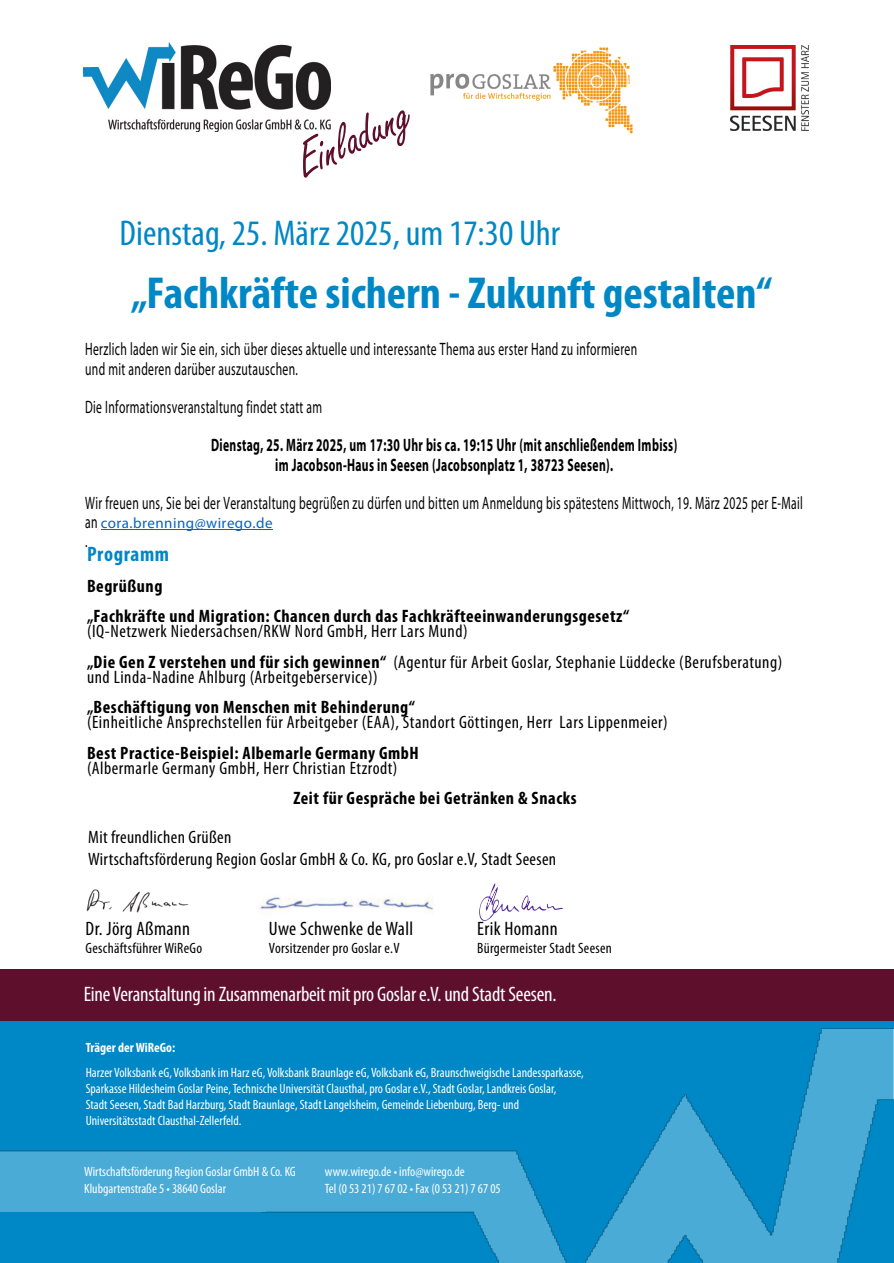
<style>
.page{position:relative;width:894px;height:1263px;background:#fff}
.page>*{position:absolute;margin:0;border:0;box-sizing:border-box;transform-origin:0 0}
.t1{font:52.5px "Freestyle Script";color:#5e0f2b}
.t2{font:700 condensed 45px "Myriad Pro";color:#0087c6}
.t3{font:condensed 36px "Myriad Pro";color:#0087c6}
.t4{font:condensed 21px "Myriad Pro";letter-spacing:-.01em;color:#fff}
.t5{font:700 condensed 21px "Myriad Pro";letter-spacing:.03em;color:#0087c6}
.t6{font:condensed 19.5px "Myriad Pro";letter-spacing:.02em;color:#000}
.t7{font:condensed 18px/30.3px "Myriad Pro";letter-spacing:.03em;color:#000}
.t8{font:18px/19.2px "Myriad Pro";letter-spacing:.03em;color:#000;scale:.65 1}
.t9{font:700 condensed 18px/30.3px "Myriad Pro";letter-spacing:.03em;color:#000}
.t10{font:700 18px/19.2px "Myriad Pro";letter-spacing:.03em;color:#000;text-align:center;scale:.65 1}
.t11{font:condensed 15px "Myriad Pro";letter-spacing:.02em;color:#000}
.t12{font:15px "Myriad Pro";letter-spacing:.03em;color:#0563c1}
.t13{font:condensed 13.5px/16.2px "Myriad Pro";color:#fff}
.t14{font:700 condensed 13.5px "Myriad Pro";color:#fff}
.s1{font-size:18px;color:#000}
.s2{font-weight:700}
</style>
<div class="page">
<img style="left:84px;top:42px;width:246px;height:89px">
<div style="left:0;top:1021px;width:893px;height:242px;background:#0087c6"></div>
<img style="left:0;top:1028px;width:893px;height:235px">
<hr style="left:0;top:1207px;width:266px;height:4px;background:#4aabd7">
<div style="left:0;top:970px;width:893px;height:51px;background:#5e0f2b"></div>
<img style="left:730px;top:45px;width:78px;height:85px">
<img style="left:430px;top:47px;width:203px;height:87px">
<hr style="left:101px;top:529px;width:171px;height:1px;background:#0563c1">
<img style="left:86px;top:889px;width:103px;height:24px">
<img style="left:260px;top:897px;width:173px;height:16px">
<svg style="left:479px;top:883px;width:84px;height:38px"></svg>
<h1 class="t1" style="left:290px;top:146px;width:124px;rotate:-26deg">Einladung</h1>
<h3 class="t3" style="left:119px;top:218px;width:442px">Dienstag, 25. März 2025, um 17:30 Uhr</h3>
<h2 class="t2" style="left:131px;top:274px;width:642px">„Fachkräfte sichern - Zukunft gestalten“</h2>
<h3 class="t8" style="left:85px;top:341px;width:850px">Herzlich laden wir Sie ein, sich über dieses aktuelle und interessante Thema aus erster Hand zu informieren und mit anderen darüber auszutauschen.</h3>
<h3 class="t8" style="left:85px;top:399px;width:366px">Die Informationsveranstaltung findet statt am</h3>
<h3 class="t10" style="left:211px;top:437px;width:718px">Dienstag, 25. März 2025, um 17:30 Uhr bis ca. 19:15 Uhr (mit anschließendem Imbiss) im Jacobson-Haus in Seesen (Jacobsonplatz 1, 38723 Seesen).</h3>
<h3 class="t8" style="left:85px;top:495px;width:1105px">Wir freuen uns, Sie bei der Veranstaltung begrüßen zu dürfen und bitten um Anmeldung bis spätestens Mittwoch, 19. März 2025 per E-Mail</h3>
<p class="t12" style="left:85px;top:517px;width:189px"><span class="s1">an</span> cora.brenning@wirego.de</p>
<h3 class="t8" style="left:85px;top:533px;width:5px">.</h3>
<h3 class="t5" style="left:87px;top:546px;width:84px">Programm</h3>
<h3 class="t9" style="left:87px;top:572px;width:543px">Begrüßung<br>„Fachkräfte und Migration: Chancen durch das Fachkräfteeinwanderungsgesetz“</h3>
<h3 class="t7" style="left:87px;top:618px;width:696px">(IQ-Netzwerk Niedersachsen/RKW Nord GmbH, Herr Lars Mund)<br><span class="s2">„Die Gen Z verstehen und für sich gewinnen“</span> (Agentur für Arbeit Goslar, Stephanie Lüddecke (Berufsberatung)</h3>
<h3 class="t7" style="left:87px;top:663px;width:292px">und Linda-Nadine Ahlburg (Arbeitgeberservice))</h3>
<h3 class="t9" style="left:87px;top:693px;width:329px">„Beschäftigung von Menschen mit Behinderung“</h3>
<h3 class="t7" style="left:87px;top:709px;width:582px">(Einheitliche Ansprechstellen für Arbeitgeber (EAA), Standort Göttingen, Herr Lars Lippenmeier)</h3>
<h3 class="t9" style="left:87px;top:739px;width:333px">Best Practice-Beispiel: Albemarle Germany GmbH</h3>
<h3 class="t7" style="left:87px;top:754px;width:312px">(Albermarle Germany GmbH, Herr Christian Etzrodt)</h3>
<h3 class="t9" style="left:293px;top:784px;width:284px">Zeit für Gespräche bei Getränken &amp; Snacks</h3>
<h3 class="t7" style="left:88px;top:828px;width:469px;line-height:21.6px">Mit freundlichen Grüßen<br>Wirtschaftsförderung Region Goslar GmbH &amp; Co. KG, pro Goslar e.V, Stadt Seesen</h3>
<h3 class="t6" style="left:85px;top:920px;width:106px">Dr. Jörg Aßmann</h3>
<p class="t11" style="left:85px;top:942px;width:118px">Geschäftsführer WiReGo</p>
<h3 class="t6" style="left:269px;top:921px;width:146px">Uwe Schwenke de Wall</h3>
<p class="t11" style="left:269px;top:942px;width:132px">Vorsitzender pro Goslar e.V</p>
<h3 class="t6" style="left:477px;top:920px;width:82px">Erik Homann</h3>
<p class="t11" style="left:477px;top:941px;width:136px">Bürgermeister Stadt Seesen</p>
<h3 class="t4" style="left:84px;top:985px;width:474px">Eine Veranstaltung in Zusammenarbeit mit pro Goslar e.V. und Stadt Seesen.</h3>
<p class="t14" style="left:86px;top:1041px;width:91px">Träger der WiReGo:</p>
<p class="t13" style="left:86px;top:1065px;width:499px">Harzer Volksbank eG, Volksbank im Harz eG, Volksbank Braunlage eG, Volksbank eG, Braunschweigische Landessparkasse, Sparkasse Hildesheim Goslar Peine, Technische Universität Clausthal, pro Goslar e.V., Stadt Goslar, Landkreis Goslar,<br>Stadt Seesen, Stadt Bad Harzburg, Stadt Braunlage, Stadt Langelsheim, Gemeinde Liebenburg, Berg- und Universitätsstadt Clausthal-Zellerfeld.</p>
<p class="t13" style="left:84px;top:1165px;width:213px">Wirtschaftsförderung Region Goslar GmbH &amp; Co. KG<br>Klubgartenstraße 5 • 38640 Goslar</p>
<p class="t13" style="left:325px;top:1165px;width:177px">www.wirego.de • info@wirego.de<br>Tel (0 53 21) 7 67 02 • Fax (0 53 21) 7 67 05</p>
</div>
